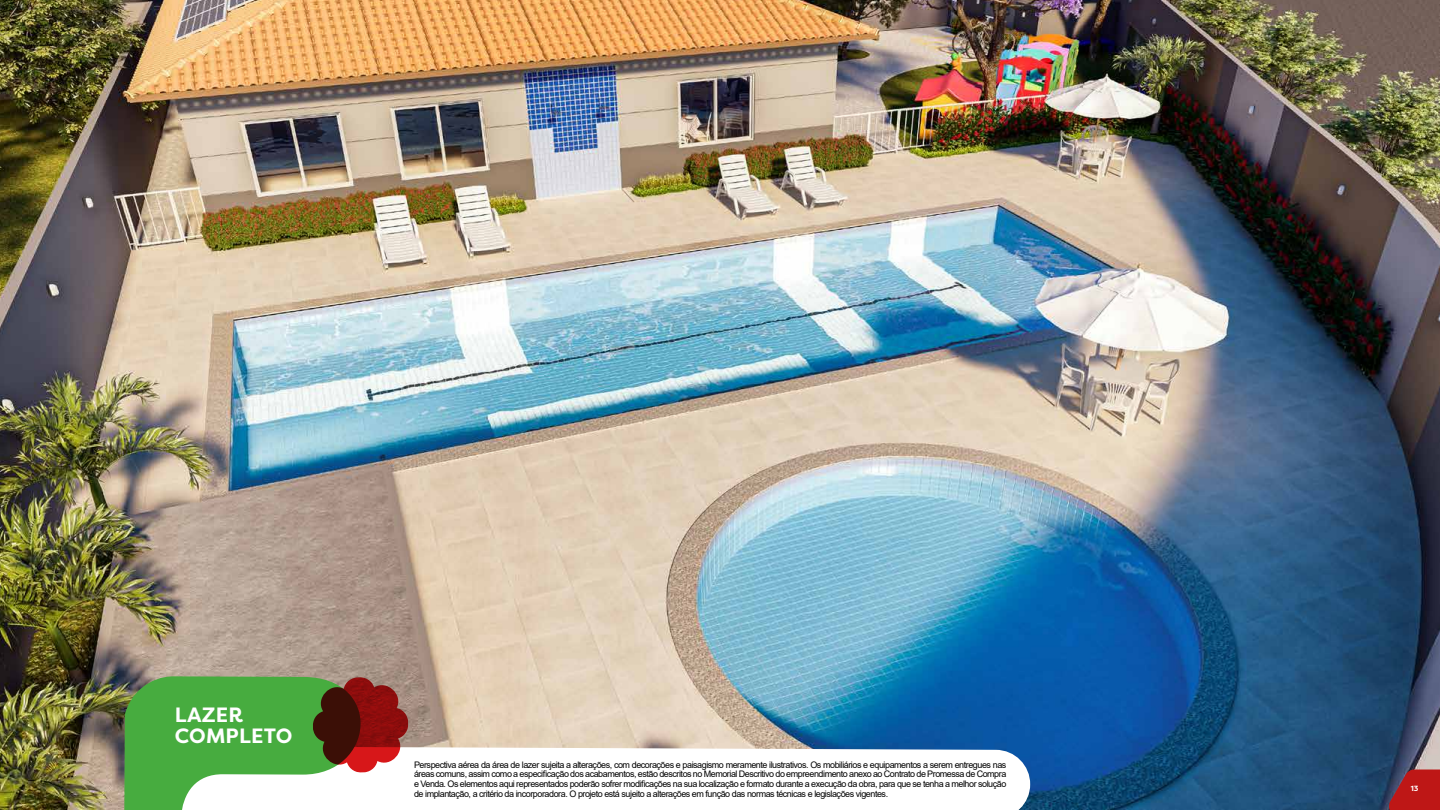
<style>
.page{position:relative;width:1440px;height:810px;background:#fff}
.page>*{position:absolute;margin:0;border:0;box-sizing:border-box;transform-origin:0 0}
.t1{font:700 20.7px/21.3px "Filson Pro";letter-spacing:.01em;color:#fff}
.t2{font:9px/9.8px "Arial";letter-spacing:-.05em;color:#000;text-align:justify}
.t3{font:700 7.5px "Filson Pro";color:#fff}
</style>
<div class="page">
<img style="left:0;top:0;width:1440px;height:810px">
<svg style="left:409px;top:746px;width:621px;height:64px"></svg>
<svg style="left:124px;top:676px;width:285px;height:134px"></svg>
<svg style="left:1389px;top:769px;width:51px;height:41px;background:#a72024"></svg>
<h1 class="t1" style="left:175px;top:704px;width:119px">LAZER<br>COMPLETO</h1>
<p class="t2" style="left:414px;top:760px;width:594px">Perspectiva aérea da área de lazer sujeita a alterações, com decorações e paisagismo meramente ilustrativos. Os mobiliários e equipamentos a serem entregues nas áreas comuns, assim como a especificação dos acabamentos, estão descritos no Memorial Descritivo do empreendimento anexo ao Contrato de Promessa de Compra e Venda. Os elementos aqui representados poderão sofrer modificações na sua localização e formato durante a execução da obra, para que se tenha a melhor solução de implantação, a critério da incorporadora. O projeto está sujeito a alterações em função das normas técnicas e legislações vigentes.</p>
<p class="t3" style="left:1411px;top:783px;width:9px">13</p>
</div>
